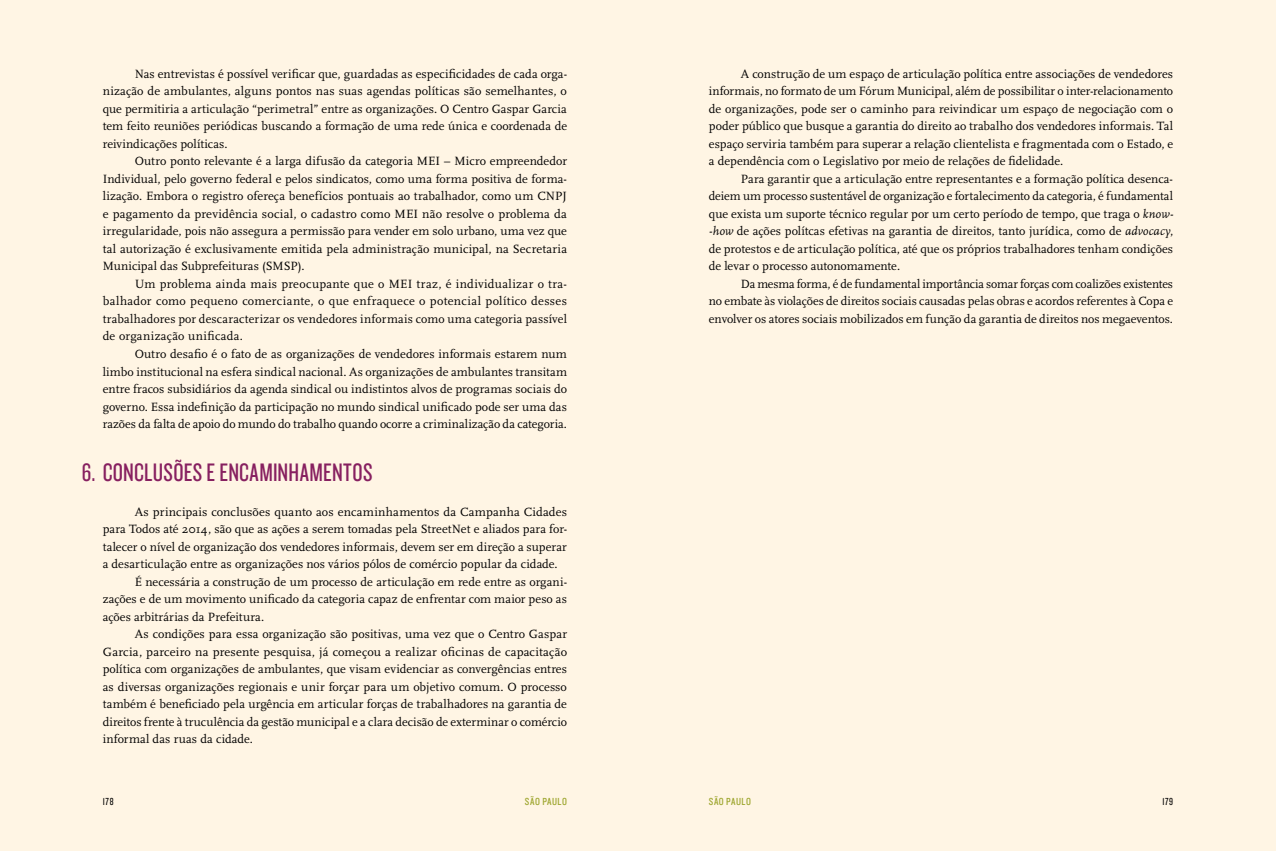
<style>
.page{position:relative;width:1276px;height:851px;background:#fff}
.page>*{position:absolute;margin:0;border:0;box-sizing:border-box;transform-origin:0 0}
.t1{font:26.25px "Knockout HTF28 Junior Featherwt";letter-spacing:.01em;color:#87226c}
.t2{font:12.5px/17.5px "Scala";letter-spacing:.005em;color:#000;text-align:justify}
.t3{font:10.62px "Knockout HTF29 Junior Liteweight";letter-spacing:.075em;color:#9ead35}
.t4{font:10.62px "Knockout HTF28 Junior Featherwt";letter-spacing:.07em;color:#000}
.s1{font-style:italic}
</style>
<div class="page">
<div style="left:0;top:0;width:1276px;height:850px;background:#fff5e4"></div>
<p class="t2" style="left:103px;top:65px;width:466px;text-indent:32px">Nas entrevistas é possível verificar que, guardadas as especificidades de cada orga&shy;nização de ambulantes, alguns pontos nas suas agendas políticas são semelhantes, o que permitiria a articulação “perimetral” entre as organizações. O Centro Gaspar Garcia tem feito reuniões periódicas buscando a formação de uma rede única e coordenada de reivindicações políticas.</p>
<p class="t2" style="left:103px;top:153px;width:466px;text-indent:32px">Outro ponto relevante é a larga difusão da categoria MEI – Micro empreendedor Individual, pelo governo federal e pelos sindicatos, como uma forma positiva de forma&shy;lização. Embora o registro ofereça benefícios pontuais ao trabalhador, como um CNPJ e pagamento da previdência social, o cadastro como MEI não resolve o problema da irregularidade, pois não assegura a permissão para vender em solo urbano, uma vez que tal autorização é exclusivamente emitida pela administração municipal, na Secretaria Municipal das Subprefeituras (SMSP).</p>
<p class="t2" style="left:103px;top:275px;width:466px;text-indent:32px">Um problema ainda mais preocupante que o MEI traz, é individualizar o tra&shy;balhador como pequeno comerciante, o que enfraquece o potencial político desses trabalhadores por descaracterizar os vendedores informais como uma categoria passível de organização unificada.</p>
<p class="t2" style="left:103px;top:345px;width:466px;text-indent:32px">Outro desafio é o fato de as organizações de vendedores informais estarem num limbo institucional na esfera sindical nacional. As organizações de ambulantes transitam entre fracos subsidiários da agenda sindical ou indistintos alvos de programas sociais do governo. Essa indefinição da participação no mundo sindical unificado pode ser uma das razões da falta de apoio do mundo do trabalho quando ocorre a criminalização da categoria.</p>
<h1 class="t1" style="left:82px;top:458px;width:292px">6. CONCLUSÕES E ENCAMINHAMENTOS</h1>
<p class="t2" style="left:135px;top:503px;width:434px">As principais conclusões quanto aos encaminhamentos da Campanha Cidades</p>
<p class="t2" style="left:103px;top:520px;width:466px">para Todos até 2014, são que as ações a serem tomadas pela StreetNet e aliados para for-</p>
<p class="t2" style="left:103px;top:538px;width:466px">talecer o nível de organização dos vendedores informais, devem ser em direção a superar</p>
<p class="t2" style="left:103px;top:555px;width:456px">a desarticulação entre as organizações nos vários pólos de comércio popular da cidade.</p>
<p class="t2" style="left:135px;top:573px;width:434px">É necessária a construção de um processo de articulação em rede entre as organi-</p>
<p class="t2" style="left:103px;top:590px;width:466px">zações e de um movimento unificado da categoria capaz de enfrentar com maior peso as</p>
<p class="t2" style="left:103px;top:608px;width:163px">ações arbitrárias da Prefeitura.</p>
<p class="t2" style="left:135px;top:625px;width:434px">As condições para essa organização são positivas, uma vez que o Centro Gaspar</p>
<p class="t2" style="left:103px;top:643px;width:466px">Garcia, parceiro na presente pesquisa, já começou a realizar oficinas de capacitação</p>
<p class="t2" style="left:103px;top:660px;width:466px">política com organizações de ambulantes, que visam evidenciar as convergências entres</p>
<p class="t2" style="left:103px;top:678px;width:466px">as diversas organizações regionais e unir forçar para um objetivo comum. O processo</p>
<p class="t2" style="left:103px;top:695px;width:466px">também é beneficiado pela urgência em articular forças de trabalhadores na garantia de</p>
<p class="t2" style="left:103px;top:713px;width:466px">direitos frente à truculência da gestão municipal e a clara decisão de exterminar o comércio</p>
<p class="t2" style="left:103px;top:730px;width:152px">informal das ruas da cidade.</p>
<p class="t2" style="left:709px;top:65px;width:466px;text-indent:32px">A construção de um espaço de articulação política entre associações de vendedores informais, no formato de um Fórum Municipal, além de possibilitar o inter-relacionamento de organizações, pode ser o caminho para reivindicar um espaço de negociação com o poder público que busque a garantia do direito ao trabalho dos vendedores informais. Tal espaço serviria também para superar a relação clientelista e fragmentada com o Estado, e a dependência com o Legislativo por meio de relações de fidelidade.</p>
<p class="t2" style="left:709px;top:170px;width:466px;text-indent:32px">Para garantir que a articulação entre representantes e a formação política desenca&shy;deiem um processo sustentável de organização e fortalecimento da categoria, é fundamental que exista um suporte técnico regular por um certo período de tempo, que traga o <span class="s1">know--how</span> de ações polítcas efetivas na garantia de direitos, tanto jurídica, como de <span class="s1">advocacy</span>, de protestos e de articulação política, até que os próprios trabalhadores tenham condições de levar o processo autonomamente.</p>
<p class="t2" style="left:709px;top:275px;width:466px;text-indent:32px">Da mesma forma, é de fundamental importância somar forças com coalizões existentes no embate às violações de direitos sociais causadas pelas obras e acordos referentes à Copa e envolver os atores sociais mobilizados em função da garantia de direitos nos megaeventos.</p>
<p class="t3" style="left:525px;top:795px;width:43px">SÃO PAU LO</p>
<p class="t3" style="left:709px;top:795px;width:43px">SÃO PAU LO</p>
<p class="t4" style="left:103px;top:795px;width:12px">178</p>
<p class="t4" style="left:1162px;top:795px;width:12px">179</p>
</div>
